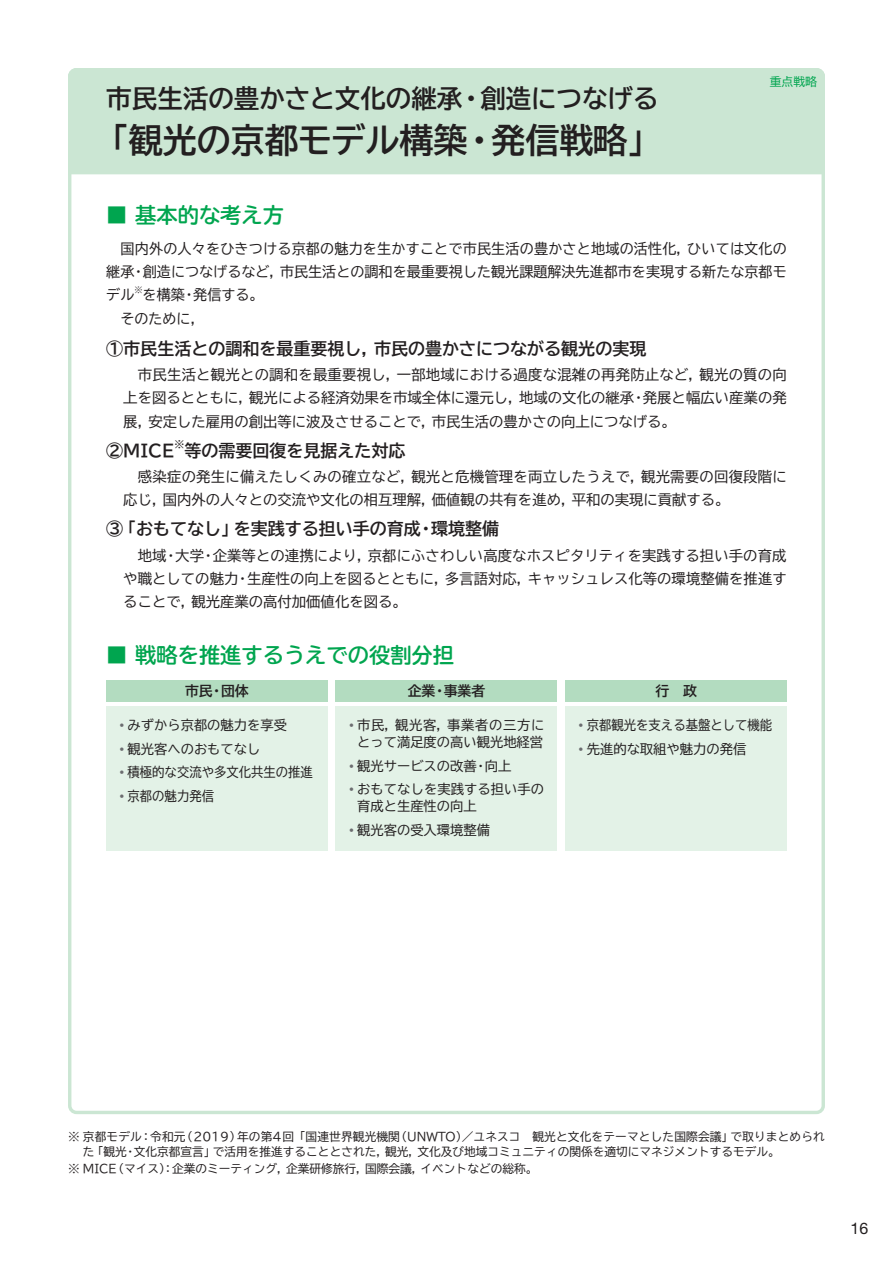
<style>
.page{position:relative;width:893px;height:1263px;background:#fff}
.page>*{position:absolute;margin:0;border:0;box-sizing:border-box;transform-origin:0 0}
.t1{font:700 34.05px "TBUD Go Std";color:#231f20}
.t2{font:700 25.5px "TBUD Go Std";color:#231f20}
.t3{font:700 21.3px "TBUDR Go Std";color:#00a54f}
.t4{font:700 16.95px "TBUD Go Std";color:#231f20}
.t5{font:15.9px "Helvetica Neue LT Std";color:#231f20}
.t6{font:14.4px/23.4px "TBUD Go Std";color:#231f20;text-align:justify}
.t7{font:700 13.8px "TBUD Go Std";color:#231f20}
.t8{font:13.35px/17px "TBUD Go Std";color:#231f20;text-align:center}
.t9{font:13.35px "TBUD Go Std";color:#231f20;scale:.93 1}
.t10{font:11.7px/14.9px "TBUD Go Std";color:#231f20}
.t11{font:11.7px "TBUD Go Std";color:#00a54f}
.t12{font:700 9.9px "TBUD Go Std";color:#231f20}
.t13{font:8.4px "TBUD Go Std";color:#231f20}
.s1{color:#6c6d70}
</style>
<div class="page">
<div style="left:68px;top:68px;width:757px;height:108px;background:#cbe6d3"></div>
<div style="left:106px;top:706px;width:221px;height:144px;background:#e3f2e7"></div>
<div style="left:106px;top:680px;width:221px;height:22px;background:#b3dcc0"></div>
<div style="left:336px;top:706px;width:221px;height:144px;background:#e3f2e7"></div>
<div style="left:336px;top:680px;width:221px;height:22px;background:#b3dcc0"></div>
<div style="left:566px;top:706px;width:221px;height:144px;background:#e3f2e7"></div>
<div style="left:566px;top:680px;width:221px;height:22px;background:#b3dcc0"></div>
<h2 class="t2" style="left:106px;top:77px;width:553px">市民生活の豊かさと文化の継承・創造につなげる</h2>
<h1 class="t1" style="left:95px;top:113px;width:568px">「観光の京都モデル構築・発信戦略」</h1>
<p class="t11" style="left:770px;top:72px;width:49px">重点戦略</p>
<h3 class="t3" style="left:106px;top:197px;width:179px">■ 基本的な考え方</h3>
<p class="t6" style="left:106px;top:236px;width:682px">　国内外の人々をひきつける京都の魅力を生かすことで市民生活の豊かさと地域の活性化，ひいては文化の継承・創造につなげるなど，市民生活との調和を最重要視した観光課題解決先進都市を実現する新たな京都モデル</p>
<p class="t13" style="left:134px;top:283px;width:10px">※</p>
<p class="t6" style="left:106px;top:283px;width:159px;text-indent:36px">を構築・発信する。　そのために，</p>
<p class="t4" style="left:106px;top:334px;width:542px">①市民生活との調和を最重要視し，市民の豊かさにつながる観光の実現</p>
<p class="t6" style="left:123px;top:363px;width:665px">　市民生活と観光との調和を最重要視し，一部地域における過度な混雑の再発防止など，観光の質の向上を図るとともに，観光による経済効果を市域全体に還元し，地域の文化の継承・発展と幅広い産業の発展，安定した雇用の創出等に波及させることで，市民生活の豊かさの向上につなげる。</p>
<p class="t4" style="left:106px;top:436px;width:70px">②MICE</p>
<p class="t12" style="left:174px;top:436px;width:11px">※</p>
<p class="t4" style="left:184px;top:436px;width:223px">等の需要回復を見据えた対応</p>
<p class="t6" style="left:123px;top:465px;width:665px">　感染症の発生に備えたしくみの確立など，観光と危機管理を両立したうえで，観光需要の回復段階に応じ，国内外の人々との交流や文化の相互理解，価値観の共有を進め，平和の実現に貢献する。</p>
<p class="t4" style="left:106px;top:515px;width:394px">③「おもてなし」を実践する担い手の育成・環境整備</p>
<p class="t6" style="left:123px;top:543px;width:665px">　地域・大学・企業等との連携により，京都にふさわしい高度なホスピタリティを実践する担い手の育成や職としての魅力・生産性の向上を図るとともに，多言語対応，キャッシュレス化等の環境整備を推進することで，観光産業の高付加価値化を図る。</p>
<h3 class="t3" style="left:106px;top:638px;width:349px">■ 戦略を推進するうえでの役割分担</h3>
<p class="t7" style="left:185px;top:680px;width:65px">市民・団体</p>
<p class="t8" style="left:119px;top:717px;width:169px"><span class="s1">•</span> みずから京都の魅力を享受</p>
<p class="t8" style="left:119px;top:740px;width:143px"><span class="s1">•</span> 観光客へのおもてなし</p>
<p class="t9" style="left:119px;top:761px;width:210px"><span class="s1">•</span> 積極的な交流や多文化共生の推進</p>
<p class="t9" style="left:119px;top:784px;width:104px"><span class="s1">•</span> 京都の魅力発信</p>
<p class="t7" style="left:408px;top:680px;width:79px">企業・事業者</p>
<p class="t8" style="left:349px;top:717px;width:197px"><span class="s1">•</span> 市民，観光客，事業者の三方にとって満足度の高い観光地経営</p>
<p class="t8" style="left:349px;top:757px;width:164px"><span class="s1">•</span> 観光サービスの改善・向上</p>
<p class="t8" style="left:357px;top:780px;width:189px;text-align:left;text-indent:-9px"><span class="s1">•</span> おもてなしを実践する担い手の育成と生産性の向上</p>
<p class="t8" style="left:349px;top:821px;width:143px"><span class="s1">•</span> 観光客の受入環境整備</p>
<p class="t7" style="left:655px;top:680px;width:43px">行　政</p>
<p class="t9" style="left:578px;top:714px;width:210px"><span class="s1">•</span> 京都観光を支える基盤として機能</p>
<p class="t8" style="left:578px;top:740px;width:169px"><span class="s1">•</span> 先進的な取組や魅力の発信</p>
<p class="t10" style="left:83px;top:1129px;width:743px;text-indent:-15px">※ 京都モデル：令和元（2019）年の第4回 「国連世界観光機関（UNWTO）／ユネスコ　観光と文化をテーマとした国際会議」で取りまとめられた「観光・文化京都宣言」で活用を推進することとされた，観光，文化及び地域コミュニティの関係を適切にマネジメントするモデル。</p>
<p class="t10" style="left:68px;top:1161px;width:471px">※ MICE（マイス）：企業のミーティング，企業研修旅行，国際会議，イベントなどの総称。</p>
<p class="t5" style="left:850px;top:1218px;width:19px">16</p>
</div>
